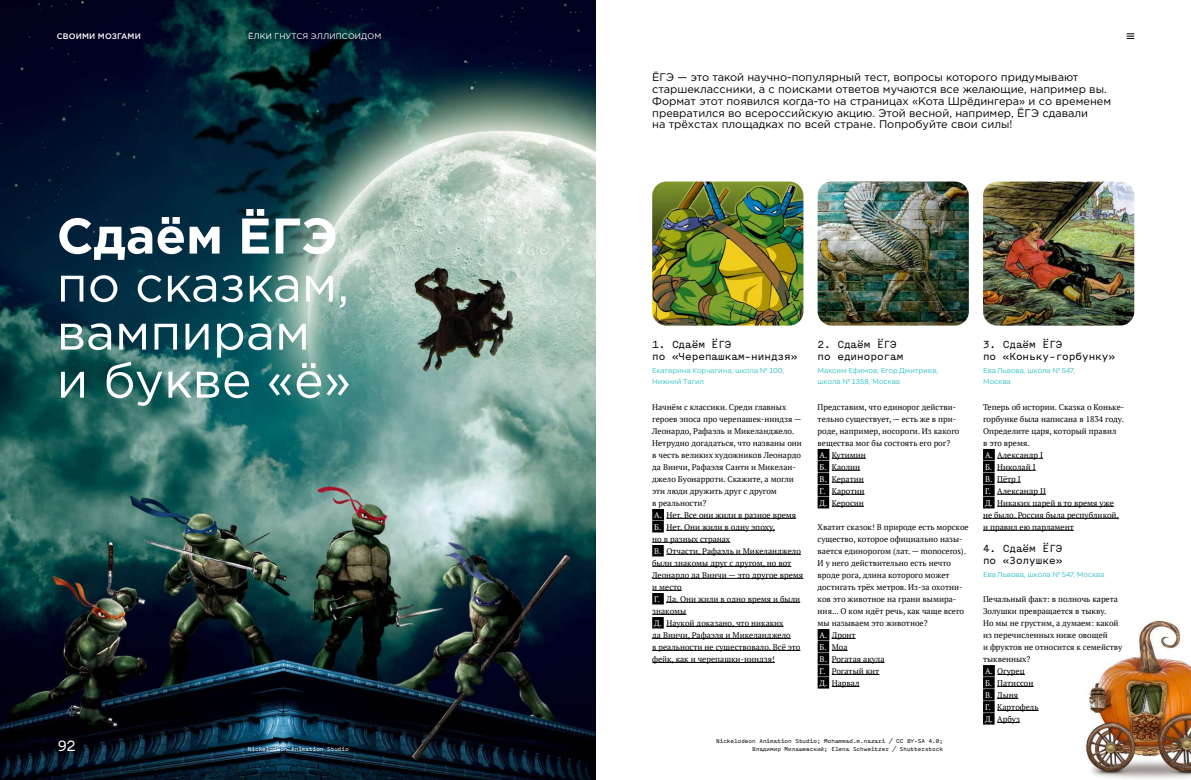
<style>
.page{position:relative;width:1191px;height:780px;background:#fff}
.page>*{position:absolute;margin:0;border:0;box-sizing:border-box;transform-origin:0 0}
.t1{font:50px/48px "Gotham Pro";color:#fff}
.t2{font:700 50px "Gotham Pro";color:#fff}
.t3{font:16px "Menoe Grotesque";color:#fff}
.t4{font:11px/11.7px "Gotham Pro";color:#000}
.t5{font:11px/12px "Menoe Grotesque";color:#000}
.t6{font:8.2px/12px "PT Serif";color:#000}
.t7{font:8px "Gotham Pro";letter-spacing:.02em;color:#fff}
.t8{font:500 8px "Gotham Pro";letter-spacing:.02em;color:#fff}
.t9{font:300 7px/11px "Grtsk Peta";color:#00b4b8}
.t10{font:6px "Menoe Grotesque";color:#000}
.t11{font:6px "Menoe Grotesque";color:#fff}
.s1{color:#fff}
</style>
<div class="page">
<img style="left:1084px;top:620px;width:107px;height:159px">
<img style="left:0;top:0;width:596px;height:780px">
<div style="left:652px;top:509px;width:12px;height:11px;background:#000"></div>
<hr style="left:666px;top:518px;width:130px;height:1px;background:#000">
<div style="left:652px;top:521px;width:12px;height:11px;background:#000"></div>
<hr style="left:666px;top:530px;width:109px;height:1px;background:#000">
<hr style="left:652px;top:542px;width:78px;height:1px;background:#000">
<div style="left:652px;top:545px;width:12px;height:11px;background:#000"></div>
<hr style="left:666px;top:554px;width:135px;height:1px;background:#000">
<hr style="left:652px;top:566px;width:139px;height:1px;background:#000">
<hr style="left:652px;top:578px;width:151px;height:1px;background:#000">
<hr style="left:652px;top:590px;width:30px;height:1px;background:#000">
<div style="left:652px;top:593px;width:12px;height:11px;background:#000"></div>
<hr style="left:666px;top:602px;width:134px;height:1px;background:#000">
<hr style="left:652px;top:614px;width:34px;height:1px;background:#000">
<div style="left:652px;top:617px;width:12px;height:11px;background:#000"></div>
<hr style="left:666px;top:626px;width:117px;height:1px;background:#000">
<hr style="left:652px;top:638px;width:138px;height:1px;background:#000">
<hr style="left:652px;top:650px;width:148px;height:1px;background:#000">
<hr style="left:652px;top:662px;width:123px;height:1px;background:#000">
<div style="left:817px;top:449px;width:12px;height:11px;background:#000"></div>
<hr style="left:831px;top:458px;width:35px;height:1px;background:#000">
<div style="left:817px;top:461px;width:12px;height:11px;background:#000"></div>
<svg style="left:831px;top:470px;width:29px;height:1px"></svg>
<div style="left:817px;top:473px;width:12px;height:11px;background:#000"></div>
<hr style="left:831px;top:482px;width:33px;height:1px;background:#000">
<div style="left:817px;top:485px;width:12px;height:11px;background:#000"></div>
<hr style="left:831px;top:494px;width:33px;height:1px;background:#000">
<div style="left:817px;top:497px;width:12px;height:11px;background:#000"></div>
<hr style="left:831px;top:506px;width:33px;height:1px;background:#000">
<div style="left:817px;top:629px;width:12px;height:11px;background:#000"></div>
<svg style="left:831px;top:638px;width:24px;height:1px"></svg>
<div style="left:817px;top:641px;width:12px;height:11px;background:#000"></div>
<svg style="left:831px;top:650px;width:16px;height:1px"></svg>
<div style="left:817px;top:653px;width:12px;height:11px;background:#000"></div>
<hr style="left:831px;top:662px;width:53px;height:1px;background:#000">
<div style="left:817px;top:665px;width:12px;height:11px;background:#000"></div>
<hr style="left:831px;top:674px;width:48px;height:1px;background:#000">
<div style="left:817px;top:677px;width:12px;height:11px;background:#000"></div>
<svg style="left:831px;top:686px;width:28px;height:1px"></svg>
<div style="left:983px;top:449px;width:11px;height:11px;background:#000"></div>
<hr style="left:997px;top:458px;width:46px;height:1px;background:#000">
<div style="left:983px;top:461px;width:11px;height:11px;background:#000"></div>
<hr style="left:997px;top:470px;width:38px;height:1px;background:#000">
<div style="left:983px;top:473px;width:11px;height:11px;background:#000"></div>
<svg style="left:997px;top:482px;width:23px;height:1px"></svg>
<div style="left:983px;top:485px;width:11px;height:11px;background:#000"></div>
<hr style="left:997px;top:494px;width:49px;height:1px;background:#000">
<div style="left:983px;top:497px;width:11px;height:11px;background:#000"></div>
<hr style="left:997px;top:506px;width:116px;height:1px;background:#000">
<hr style="left:983px;top:518px;width:135px;height:1px;background:#000">
<hr style="left:983px;top:530px;width:90px;height:1px;background:#000">
<div style="left:983px;top:665px;width:11px;height:11px;background:#000"></div>
<svg style="left:997px;top:674px;width:27px;height:1px"></svg>
<div style="left:983px;top:677px;width:11px;height:11px;background:#000"></div>
<hr style="left:997px;top:686px;width:36px;height:1px;background:#000">
<div style="left:983px;top:689px;width:11px;height:11px;background:#000"></div>
<svg style="left:997px;top:698px;width:21px;height:1px"></svg>
<div style="left:983px;top:701px;width:11px;height:11px;background:#000"></div>
<hr style="left:997px;top:710px;width:41px;height:1px;background:#000">
<div style="left:983px;top:713px;width:11px;height:11px;background:#000"></div>
<svg style="left:997px;top:722px;width:23px;height:1px"></svg>
<img style="left:652px;top:181px;width:151px;height:144px">
<img style="left:817px;top:181px;width:152px;height:144px">
<img style="left:983px;top:181px;width:151px;height:144px">
<svg style="left:1126px;top:33px;width:8px;height:6px"></svg>
<p class="t8" style="left:57px;top:32px;width:86px">СВОИМИ МОЗГАМИ</p>
<p class="t7" style="left:248px;top:32px;width:135px">ЁЛКИ ГНУТСЯ ЭЛЛИПСОИДОМ</p>
<h1 class="t2" style="left:57px;top:207px;width:283px">Сдаём ЁГЭ</h1>
<h1 class="t1" style="left:57px;top:260px;width:296px">по сказкам, вампирам и букве «ё»</h1>
<p class="t4" style="left:652px;top:72px;width:460px">ЁГЭ — это такой научно-популярный тест, вопросы которого придумывают старшеклассники, а с поисками ответов мучаются все желающие, например вы.<br>Формат этот появился когда-то на страницах «Кота Шрёдингера» и со временем превратился во всероссийскую акцию. Этой весной, например, ЁГЭ сдавали<br>на трёхстах площадках по всей стране. Попробуйте свои силы!</p>
<h3 class="t5" style="left:652px;top:338px;width:147px">1. Сдаём ЁГЭ<br>по «Черепашкам-ниндзя»</h3>
<p class="t9" style="left:652px;top:364px;width:134px">Екатерина Корчагина, школа № 100,<br>Нижний Тагил</p>
<p class="t6" style="left:652px;top:400px;width:152px">Начнём с классики. Среди главных героев эпоса про черепашек-ниндзя —<br>Леонардо, Рафаэль и Микеланджело.<br>Нетрудно догадаться, что названы они в честь великих художников Леонардо да Винчи, Рафаэля Санти и Микелан&shy;джело Буонарроти. Скажите, а могли эти люди дружить друг с другом<br>в реальности?<br><span class="s1">А.</span> Нет. Все они жили в разное время<br><span class="s1">Б.</span> Нет. Они жили в одну эпоху,<br>но в разных странах<br><span class="s1">В.</span> Отчасти. Рафаэль и Микеланджело были знакомы друг с другом, но вот<br>Леонардо да Винчи — это другое время и место<br><span class="s1">Г.</span> Да. Они жили в одно время и были знакомы<br><span class="s1">Д.</span> Наукой доказано, что никаких<br>да Винчи, Рафаэля и Микеланджело<br>в реальности не существовало. Всё это фейк, как и черепашки-ниндзя!</p>
<h3 class="t5" style="left:817px;top:338px;width:87px">2. Сдаём ЁГЭ по единорогам</h3>
<p class="t9" style="left:817px;top:364px;width:122px">Максим Ефимов, Егор Дмитриев, школа № 1358, Москва</p>
<p class="t6" style="left:817px;top:400px;width:143px">Представим, что единорог действи&shy;тельно существует, — есть же в при&shy;роде, например, носороги. Из какого вещества мог бы состоять его рог?<br><span class="s1">А.</span> Кутимин<br><span class="s1">Б.</span> Каолин<br><span class="s1">В.</span> Кератин<br><span class="s1">Г.</span> Каротин<br><span class="s1">Д.</span> Керосин</p>
<p class="t6" style="left:817px;top:520px;width:153px">Хватит сказок! В природе есть морское существо, которое официально назы&shy;вается единорогом (лат. — monoceros).<br>И у него действительно есть нечто вроде рога, длина которого может достигать трёх метров. Из-за охотни&shy;ков это животное на грани вымира&shy;ния... О ком идёт речь, как чаще всего мы называем это животное?<br><span class="s1">А.</span> Дронт<br><span class="s1">Б.</span> Моа<br><span class="s1">В.</span> Рогатая акула<br><span class="s1">Г.</span> Рогатый кит<br><span class="s1">Д.</span> Нарвал</p>
<h3 class="t5" style="left:983px;top:338px;width:133px">3. Сдаём ЁГЭ<br>по «Коньку-горбунку»</h3>
<p class="t9" style="left:983px;top:364px;width:94px">Ева Львова, школа № 547,<br>Москва</p>
<p class="t6" style="left:983px;top:400px;width:143px">Теперь об истории. Сказка о Коньке&shy;горбунке была написана в 1834 году.<br>Определите царя, который правил<br>в это время.<br><span class="s1">А.</span> Александр I<br><span class="s1">Б.</span> Николай I<br><span class="s1">В.</span> Пётр I<br><span class="s1">Г.</span> Александр II<br><span class="s1">Д.</span> Никаких царей в то время уже<br>не было. Россия была республикой, и правил ею парламент</p>
<h3 class="t5" style="left:983px;top:542px;width:81px">4. Сдаём ЁГЭ по «Золушке»</h3>
<p class="t9" style="left:983px;top:568px;width:123px">Ева Львова, школа № 547, Москва</p>
<p class="t6" style="left:983px;top:592px;width:141px">Печальный факт: в полночь карета<br>Золушки превращается в тыкву.<br>Но мы не грустим, а думаем: какой из перечисленных ниже овощей<br>и фруктов не относится к семейству тыквенных?<br><span class="s1">А.</span> Огурец<br><span class="s1">Б.</span> Патиссон<br><span class="s1">В.</span> Дыня<br><span class="s1">Г.</span> Картофель<br><span class="s1">Д.</span> Арбуз</p>
<h2 class="t3" style="left:57px;top:736px;width:21px">92</h2>
<p class="t10" style="left:716px;top:738px;width:228px">Nickelodeon Animation Studio; Mohammad.m.nazari / CC BY-SA 4.0;</p>
<p class="t11" style="left:248px;top:745px;width:102px">Nickelodeon Animation Studio</p>
<p class="t10" style="left:752px;top:745px;width:192px">Владимир Милашевский; Elena Schweitzer / Shutterstock</p>
</div>
